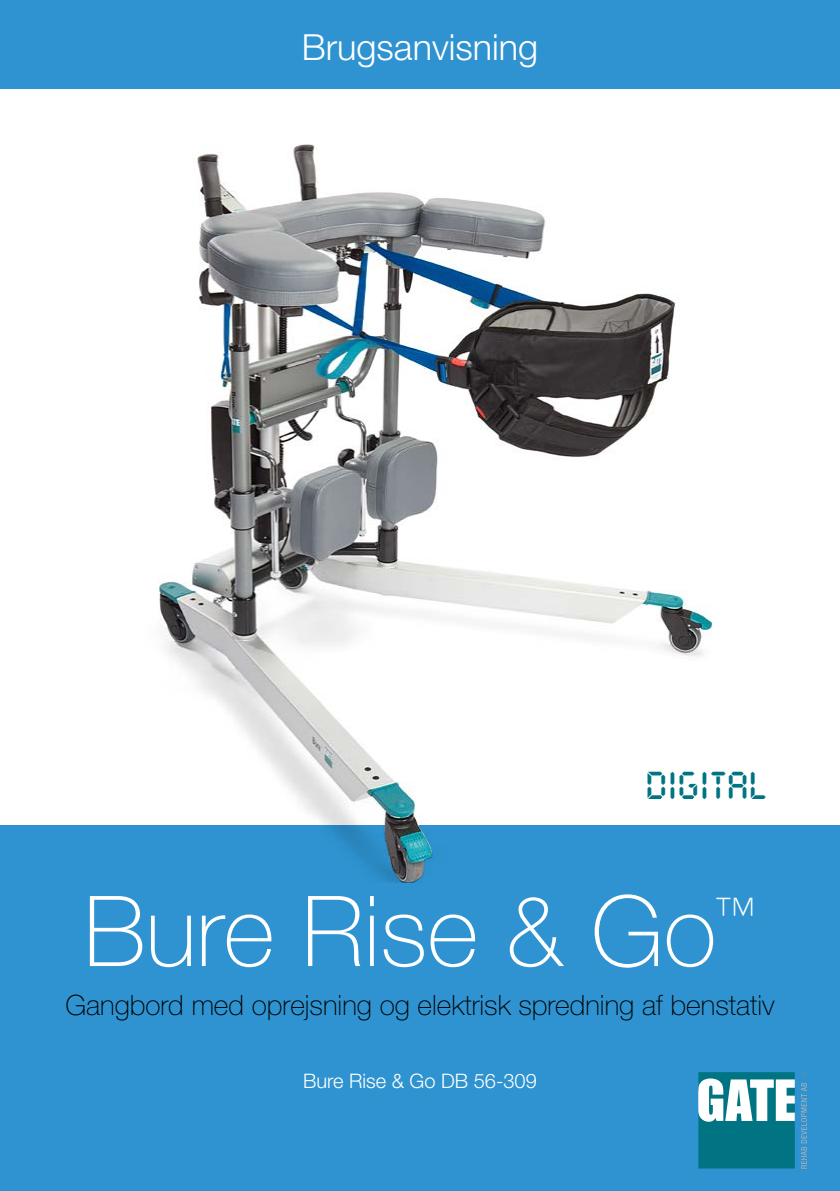
<style>
.page{position:relative;width:840px;height:1191px;background:#fff}
.page>*{position:absolute;margin:0;border:0;box-sizing:border-box;transform-origin:0 0}
.t1{font:100 98px "Helvetica Neue";color:#fff}
.t2{font:45.2px "Digital ICG";color:#007482}
.t3{font:100 43.8px "Helvetica Neue";color:#fff}
.t4{font:300 36px "Helvetica Neue";color:#fff}
.t5{font:100 28px "Helvetica Neue";color:#000}
.t6{font:300 20px "Helvetica Neue";color:#fff}
</style>
<div class="page">
<div style="left:0;top:825px;width:839px;height:366px;background:#2e93d0"></div>
<div style="left:0;top:0;width:839px;height:89px;background:#2e93d0"></div>
<svg style="left:698px;top:1072px;width:109px;height:96px;background:#4d9eac"></svg>
<img style="left:158px;top:198px;width:552px;height:664px">
<img style="left:159px;top:144px;width:270px;height:739px">
<p class="t4" style="left:302px;top:25px;width:238px">Brugsanvisning</p>
<h2 class="t2" style="left:645px;top:751px;width:123px">digital</h2>
<h1 class="t1" style="left:84px;top:875px;width:634px">Bure Rise &amp; Go</h1>
<h3 class="t3" style="left:712px;top:888px;width:45px">™</h3>
<p class="t5" style="left:65px;top:988px;width:710px">Gangbord med oprejsning og elektrisk spredning af benstativ</p>
<p class="t6" style="left:303px;top:1068px;width:235px">Bure Rise &amp; Go DB 56-309</p>
</div>
